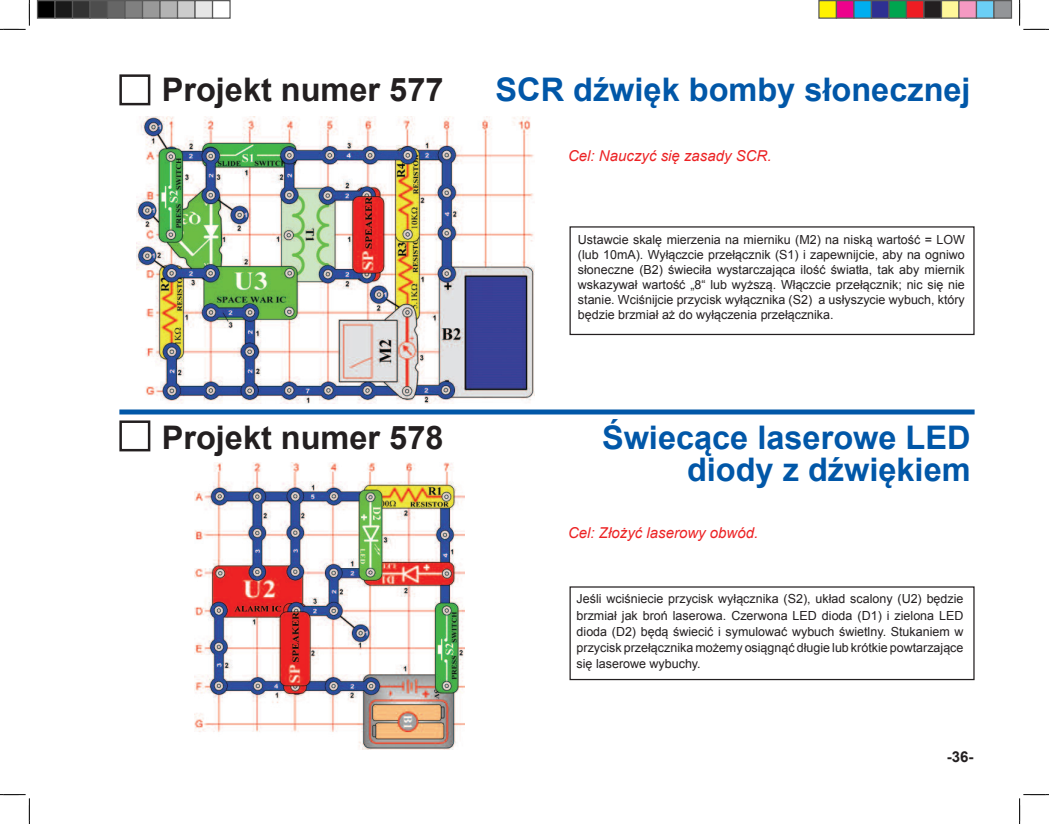
<style>
.page{position:relative;width:1049px;height:824px;background:#fff}
.page>*{position:absolute;margin:0;border:0;box-sizing:border-box;transform-origin:0 0}
.t1{font:700 32.5px/32.5px "Arial";color:#0157a8;text-align:right}
.t2{font:700 32.5px "Arial";color:#231f20}
.t3{font:italic 15px "Arial";color:#ec2224}
.t4{font:700 15px "Arial";color:#231f20}
.t5{font:12.5px/15px "Arial";color:#231f20;text-align:justify}
</style>
<div class="page">
<div style="left:119px;top:409px;width:855px;height:5px;background:#0157a8"></div>
<div style="left:119px;top:74px;width:31px;height:31px;border:2px solid #231f20"></div>
<div style="left:569px;top:226px;width:405px;height:109px;border:1px solid #231f20"></div>
<div style="left:119px;top:420px;width:31px;height:31px;border:2px solid #231f20"></div>
<div style="left:569px;top:586px;width:405px;height:94px;border:1px solid #231f20"></div>
<img style="left:137px;top:117px;width:397px;height:286px">
<img style="left:194px;top:463px;width:271px;height:286px">
<svg style="left:0;top:0;width:30px;height:30px"></svg>
<svg style="left:0;top:794px;width:30px;height:30px"></svg>
<svg style="left:1019px;top:0;width:30px;height:30px"></svg>
<svg style="left:1019px;top:794px;width:30px;height:30px"></svg>
<div style="left:38px;top:1px;width:17px;height:17px;background:#000"></div>
<div style="left:37px;top:0;width:19px;height:19px;border:1px solid #595959"></div>
<div style="left:55px;top:1px;width:18px;height:17px;background:#1a1a1a"></div>
<div style="left:54px;top:0;width:19px;height:19px;border:1px solid #595959"></div>
<div style="left:73px;top:1px;width:17px;height:17px;background:#333"></div>
<div style="left:72px;top:0;width:19px;height:19px;border:1px solid #595959"></div>
<div style="left:90px;top:1px;width:18px;height:17px;background:#4d4d4d"></div>
<div style="left:89px;top:0;width:19px;height:19px;border:1px solid #595959"></div>
<div style="left:108px;top:1px;width:17px;height:17px;background:#666"></div>
<div style="left:107px;top:0;width:19px;height:19px;border:1px solid #595959"></div>
<div style="left:125px;top:1px;width:18px;height:17px;background:#808080"></div>
<div style="left:124px;top:0;width:19px;height:19px;border:1px solid #595959"></div>
<div style="left:143px;top:1px;width:17px;height:17px;background:#999"></div>
<div style="left:142px;top:0;width:19px;height:19px;border:1px solid #595959"></div>
<div style="left:160px;top:1px;width:18px;height:17px;background:#b3b3b3"></div>
<div style="left:159px;top:0;width:19px;height:19px;border:1px solid #595959"></div>
<div style="left:178px;top:1px;width:17px;height:17px;background:#ccc"></div>
<div style="left:177px;top:0;width:19px;height:19px;border:1px solid #595959"></div>
<div style="left:195px;top:1px;width:18px;height:17px;background:#e6e6e6"></div>
<div style="left:194px;top:0;width:19px;height:19px;border:1px solid #595959"></div>
<div style="left:212px;top:0;width:19px;height:19px;border:1px solid #595959"></div>
<div style="left:819px;top:1px;width:17px;height:17px;background:#fff101"></div>
<div style="left:818px;top:0;width:19px;height:19px;border:1px solid #595959"></div>
<div style="left:836px;top:1px;width:18px;height:17px;background:#ed028c"></div>
<div style="left:836px;top:0;width:18px;height:19px;border:1px solid #595959"></div>
<div style="left:854px;top:1px;width:17px;height:17px;background:#00aeef"></div>
<div style="left:853px;top:0;width:19px;height:19px;border:1px solid #595959"></div>
<div style="left:871px;top:1px;width:18px;height:17px;background:#2e3092"></div>
<div style="left:871px;top:0;width:18px;height:19px;border:1px solid #595959"></div>
<div style="left:889px;top:1px;width:17px;height:17px;background:#00a54f"></div>
<div style="left:888px;top:0;width:19px;height:19px;border:1px solid #595959"></div>
<div style="left:906px;top:1px;width:18px;height:17px;background:#ee1d23"></div>
<div style="left:906px;top:0;width:18px;height:19px;border:1px solid #595959"></div>
<div style="left:924px;top:1px;width:17px;height:17px;background:#231f20"></div>
<div style="left:923px;top:0;width:19px;height:19px;border:1px solid #595959"></div>
<div style="left:941px;top:1px;width:18px;height:17px;background:#fff79a"></div>
<div style="left:941px;top:0;width:18px;height:19px;border:1px solid #595959"></div>
<div style="left:959px;top:1px;width:17px;height:17px;background:#f499c2"></div>
<div style="left:958px;top:0;width:19px;height:19px;border:1px solid #595959"></div>
<div style="left:976px;top:1px;width:18px;height:17px;background:#6bcff6"></div>
<div style="left:976px;top:0;width:18px;height:19px;border:1px solid #595959"></div>
<div style="left:994px;top:1px;width:17px;height:17px;background:#939598"></div>
<div style="left:993px;top:0;width:19px;height:19px;border:1px solid #595959"></div>
<h1 class="t2" style="left:162px;top:68px;width:283px">Projekt numer 577</h1>
<h1 class="t1" style="left:495px;top:74px;width:476px">SCR dźwięk bomby słonecznej</h1>
<p class="t3" style="left:568px;top:146px;width:205px">Cel: Nauczyć się zasady SCR.</p>
<p class="t5" style="left:578px;top:232px;width:388px">Ustawcie skalę mierzenia na mierniku (M2) na niską wartość = LOW (lub 10mA). Wyłączcie przełącznik (S1) i zapewnijcie, aby na ogniwo słoneczne (B2) świeciła wystarczająca ilość światła, tak aby miernik wskazywał wartość „8“ lub wyższą. Włączcie przełącznik; nic się nie stanie. Wciśnijcie przycisk wyłącznika (S2) a usłyszycie wybuch, który będzie brzmiał aż do wyłączenia przełącznika.</p>
<h1 class="t2" style="left:162px;top:415px;width:283px">Projekt numer 578</h1>
<h1 class="t1" style="left:602px;top:422px;width:370px">Świecące laserowe LED diody z dźwiękiem</h1>
<p class="t3" style="left:568px;top:523px;width:192px">Cel: Złożyć laserowy obwód.</p>
<p class="t5" style="left:576px;top:591px;width:388px;line-height:16.2px">Jeśli wciśniecie przycisk wyłącznika (S2), układ scalony (U2) będzie brzmiał jak broń laserowa. Czerwona LED dioda (D1) i zielona LED dioda (D2) będą świecić i symulować wybuch świetlny. Stukaniem w przycisk przełącznika możemy osiągnąć długie lub krótkie powtarzające się laserowe wybuchy.</p>
<p class="t4" style="left:946px;top:747px;width:28px">-36-</p>
</div>
